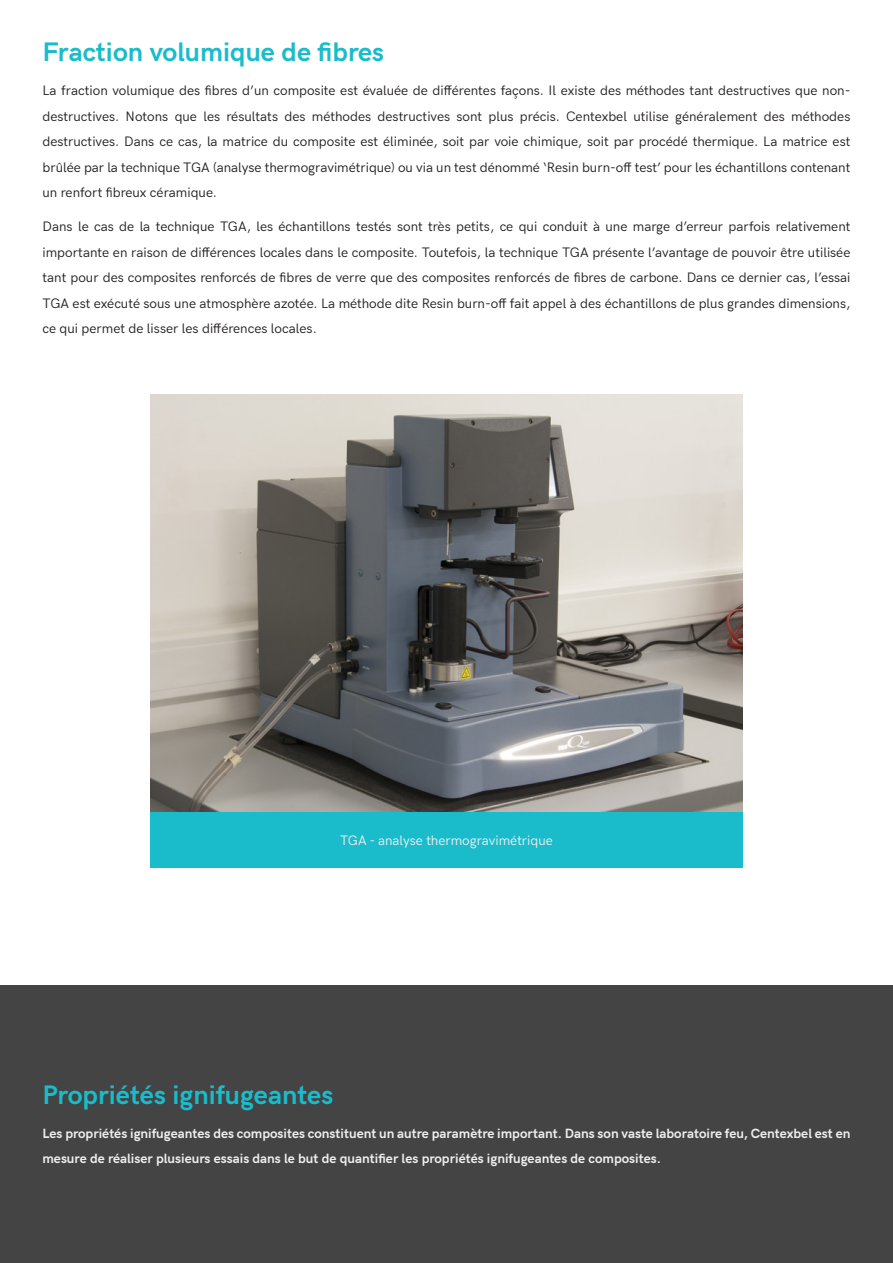
<style>
.page{position:relative;width:893px;height:1263px;background:#fff}
.page>*{position:absolute;margin:0;border:0;box-sizing:border-box;transform-origin:0 0}
.t1{font:700 27px "HK Grotesk Pro";color:#1abccb}
.t2{font:13.5px/25.5px "HK Grotesk Pro";color:#231f20;text-align:justify}
.t3{font:700 13.5px/25.5px "HK Grotesk Pro";color:#eee}
.t4{font:13.5px "HK Grotesk Pro";color:#eee}
</style>
<div class="page">
<img style="left:150px;top:395px;width:593px;height:418px">
<div style="left:0;top:985px;width:893px;height:278px;background:#444"></div>
<div style="left:150px;top:813px;width:593px;height:55px;background:#1abccb"></div>
<p class="t1" style="left:43px;top:32px;width:343px">Fraction volumique de fibres</p>
<p class="t2" style="left:43px;top:78px;width:809px">La fraction volumique des fibres d’un composite est évaluée de différentes façons. Il existe des méthodes tant destructives que non&shy;destructives. Notons que les résultats des méthodes destructives sont plus précis. Centexbel utilise généralement des méthodes destructives. Dans ce cas, la matrice du composite est éliminée, soit par voie chimique, soit par procédé thermique. La matrice est brûlée par la technique TGA (analyse thermogravimétrique) ou via un test dénommé ‘Resin burn-off test’ pour les échantillons contenant un renfort fibreux céramique.</p>
<p class="t2" style="left:43px;top:214px;width:809px">Dans le cas de la technique TGA, les échantillons testés sont très petits, ce qui conduit à une marge d’erreur parfois relativement importante en raison de différences locales dans le composite. Toutefois, la technique TGA présente l’avantage de pouvoir être utilisée tant pour des composites renforcés de fibres de verre que des composites renforcés de fibres de carbone. Dans ce dernier cas, l’essai TGA est exécuté sous une atmosphère azotée. La méthode dite Resin burn-off fait appel à des échantillons de plus grandes dimensions, ce qui permet de lisser les différences locales.</p>
<p class="t4" style="left:340px;top:830px;width:214px">TGA - analyse thermogravimétrique</p>
<p class="t1" style="left:43px;top:1074px;width:292px">Propriétés ignifugeantes</p>
<p class="t3" style="left:43px;top:1121px;width:809px">Les propriétés ignifugeantes des composites constituent un autre paramètre important. Dans son vaste laboratoire feu, Centexbel est en mesure de réaliser plusieurs essais dans le but de quantifier les propriétés ignifugeantes de composites.</p>
</div>
